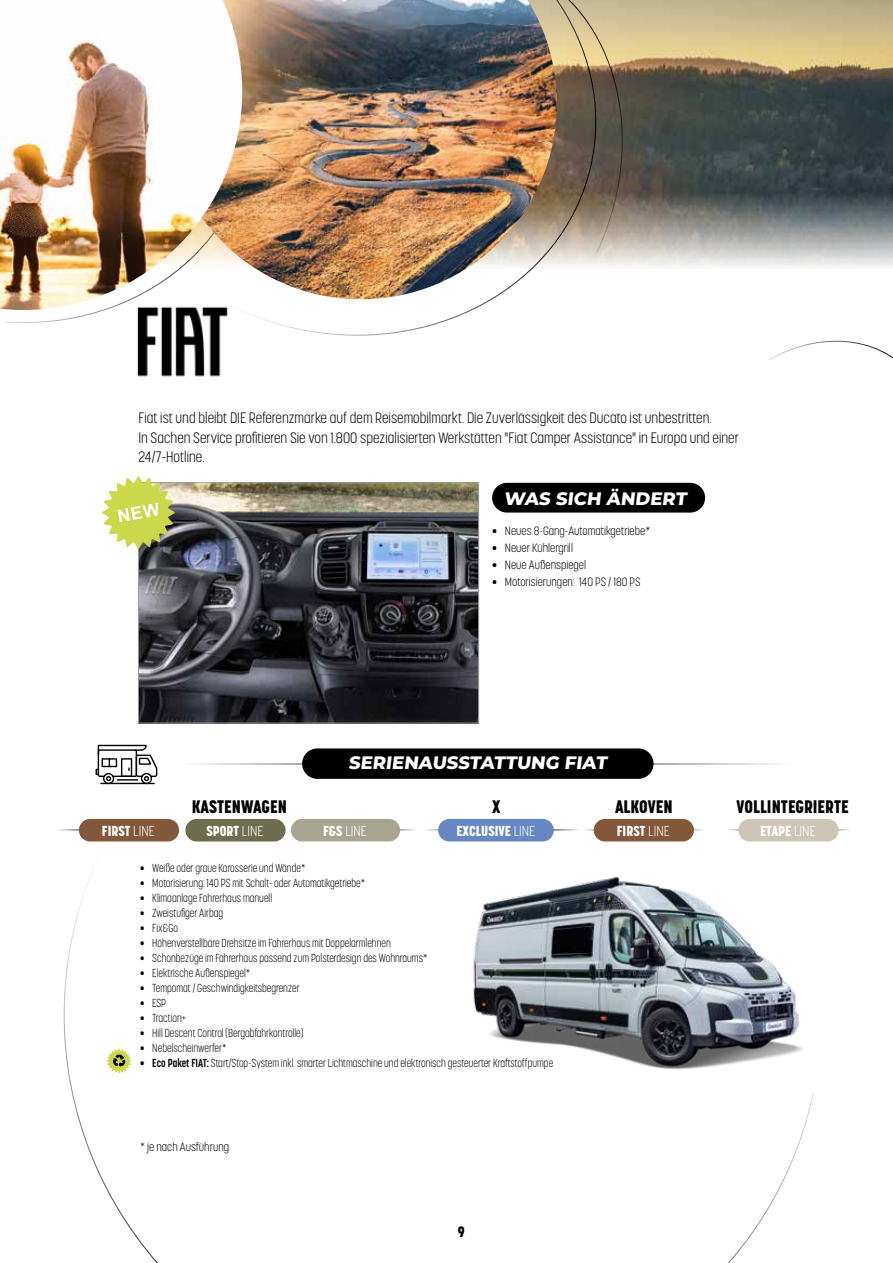
<style>
.page{position:relative;width:893px;height:1263px;background:#fff}
.page>*{position:absolute;margin:0;border:0;box-sizing:border-box;transform-origin:0 0}
.t1{font:800 18px "Montserrat";color:#fff}
.t2{font:800 18px "Korolev Condensed";color:#000}
.t3{font:300 15px/19.5px "Korolev Condensed";color:#000}
.t4{font:800 15px "Korolev Condensed";color:#000}
.t5{font:800 14.4px "Korolev Condensed";color:#fff}
.t6{font:300 14.4px "Korolev Condensed";color:#fff}
.t7{font:300 12px "Korolev Condensed";color:#000}
.t8{font:300 11.55px "Korolev Condensed";color:#000;scale:.92 1}
.s1{font-weight:300}
.s2{font-weight:800}
.s3{font-weight:700}
</style>
<div class="page">
<img style="left:619px;top:0;width:274px;height:267px">
<svg style="left:59px;top:825px;width:755px;height:438px"></svg>
<img style="left:242px;top:0;width:377px;height:336px">
<img style="left:137px;top:298px;width:116px;height:79px">
<svg style="left:769px;top:340px;width:124px;height:20px"></svg>
<img style="left:357px;top:0;width:293px;height:254px">
<img style="left:439px;top:863px;width:375px;height:233px">
<svg style="left:96px;top:745px;width:61px;height:39px"></svg>
<svg style="left:58px;top:829px;width:21px;height:1px"></svg>
<svg style="left:424px;top:829px;width:14px;height:1px"></svg>
<svg style="left:726px;top:829px;width:12px;height:1px"></svg>
<svg style="left:400px;top:829px;width:17px;height:1px"></svg>
<svg style="left:554px;top:829px;width:40px;height:1px"></svg>
<img style="left:0;top:0;width:242px;height:310px">
<div style="left:79px;top:819px;width:100px;height:22px;background:#83573a;border-radius:11px"></div>
<div style="left:594px;top:819px;width:100px;height:22px;background:#83573a;border-radius:11px"></div>
<div style="left:438px;top:819px;width:116px;height:22px;background:#6687c4;border-radius:11px"></div>
<div style="left:185px;top:819px;width:101px;height:22px;background:#6e6c4e;border-radius:11px"></div>
<div style="left:738px;top:819px;width:101px;height:22px;background:#cdc5b5;border-radius:11px"></div>
<div style="left:291px;top:819px;width:109px;height:22px;background:#a7a48f;border-radius:11px"></div>
<svg style="left:107px;top:1049px;width:24px;height:24px"></svg>
<img style="left:140px;top:485px;width:337px;height:236px">
<div style="left:138px;top:483px;width:341px;height:240px;border:1px solid #9d9d9c"></div>
<svg style="left:102px;top:476px;width:73px;height:73px"></svg>
<div style="left:492px;top:483px;width:213px;height:30px;background:#000;border-radius:15px"></div>
<hr style="left:585px;top:763px;width:212px;height:1px;background:#000">
<hr style="left:179px;top:763px;width:184px;height:1px;background:#000">
<div style="left:302px;top:748px;width:351px;height:31px;background:#000;border-radius:15px"></div>
<p class="t3" style="left:138px;top:408px;width:602px">Fiat ist und bleibt DIE Referenzmarke auf dem Reisemobilmarkt. Die Zuverlässigkeit des Ducato ist unbestritten.<br>In Sachen Service profitieren Sie von 1.800 spezialisierten Werkstätten "Fiat Camper Assistance" in Europa und einer<br>24/7-Hotline.</p>
<h1 class="t1" style="left:504px;top:485px;width:187px">WAS SICH ÄNDERT</h1>
<p class="t7" style="left:492px;top:523px;width:160px">• Neues 8-Gang-Automatikgetriebe*</p>
<p class="t7" style="left:492px;top:541px;width:82px">• Neuer Kühlergrill</p>
<p class="t7" style="left:492px;top:558px;width:96px">• Neue Außenspiegel</p>
<p class="t7" style="left:492px;top:575px;width:150px">• Motorisierungen: 140 PS / 180 PS</p>
<h1 class="t1" style="left:348px;top:749px;width:263px">SERIENAUSSTATTUNG FIAT</h1>
<h1 class="t2" style="left:192px;top:796px;width:97px">KASTENWAGEN</h1>
<h1 class="t2" style="left:492px;top:796px;width:10px">X</h1>
<h1 class="t2" style="left:615px;top:796px;width:59px">ALKOVEN</h1>
<h1 class="t2" style="left:736px;top:796px;width:114px">VOLLINTEGRIERTE</h1>
<p class="t5" style="left:102px;top:822px;width:54px">FIRST <span class="s1">LINE</span></p>
<p class="t5" style="left:206px;top:822px;width:59px">SPORT <span class="s1">LINE</span></p>
<p class="t6" style="left:323px;top:822px;width:45px"><span class="s2">F&amp;S</span> LINE</p>
<p class="t5" style="left:456px;top:822px;width:80px">EXCLUSIVE <span class="s1">LINE</span></p>
<p class="t5" style="left:617px;top:822px;width:54px">FIRST <span class="s1">LINE</span></p>
<p class="t5" style="left:760px;top:822px;width:57px">ETAPE <span class="s1">LINE</span></p>
<p class="t8" style="left:140px;top:861px;width:181px">• Weiße oder graue Karosserie und Wände*</p>
<p class="t8" style="left:140px;top:876px;width:246px">• Motorisierung: 140 PS mit Schalt- oder Automatikgetriebe*</p>
<p class="t8" style="left:140px;top:891px;width:145px">• Klimaanlage Fahrerhaus manuell</p>
<p class="t8" style="left:140px;top:906px;width:92px">• Zweistufiger Airbag</p>
<p class="t8" style="left:140px;top:921px;width:43px">• Fix&amp;Go</p>
<p class="t8" style="left:140px;top:936px;width:274px">• Höhenverstellbare Drehsitze im Fahrerhaus mit Doppelarmlehnen</p>
<p class="t8" style="left:140px;top:951px;width:314px">• Schonbezüge im Fahrerhaus passend zum Polsterdesign des Wohnraums*</p>
<p class="t8" style="left:140px;top:966px;width:121px">• Elektrische Außenspiegel*</p>
<p class="t8" style="left:140px;top:981px;width:175px">• Tempomat / Geschwindigkeitsbegrenzer</p>
<p class="t8" style="left:140px;top:996px;width:30px">• ESP</p>
<p class="t8" style="left:140px;top:1011px;width:51px">• Traction+</p>
<p class="t8" style="left:140px;top:1026px;width:179px">• Hill Descent Control (Bergabfahrkontrolle)</p>
<p class="t8" style="left:140px;top:1041px;width:96px">• Nebelscheinwerfer*</p>
<p class="t8" style="left:140px;top:1056px;width:451px"><span class="s3">• Eco Paket FIAT:</span> Start/Stop-System inkl. smarter Lichtmaschine und elektronisch gesteuerter Kraftstoffpumpe</p>
<p class="t7" style="left:140px;top:1140px;width:91px">* je nach Ausführung</p>
<p class="t4" style="left:458px;top:1222px;width:8px">9</p>
</div>
